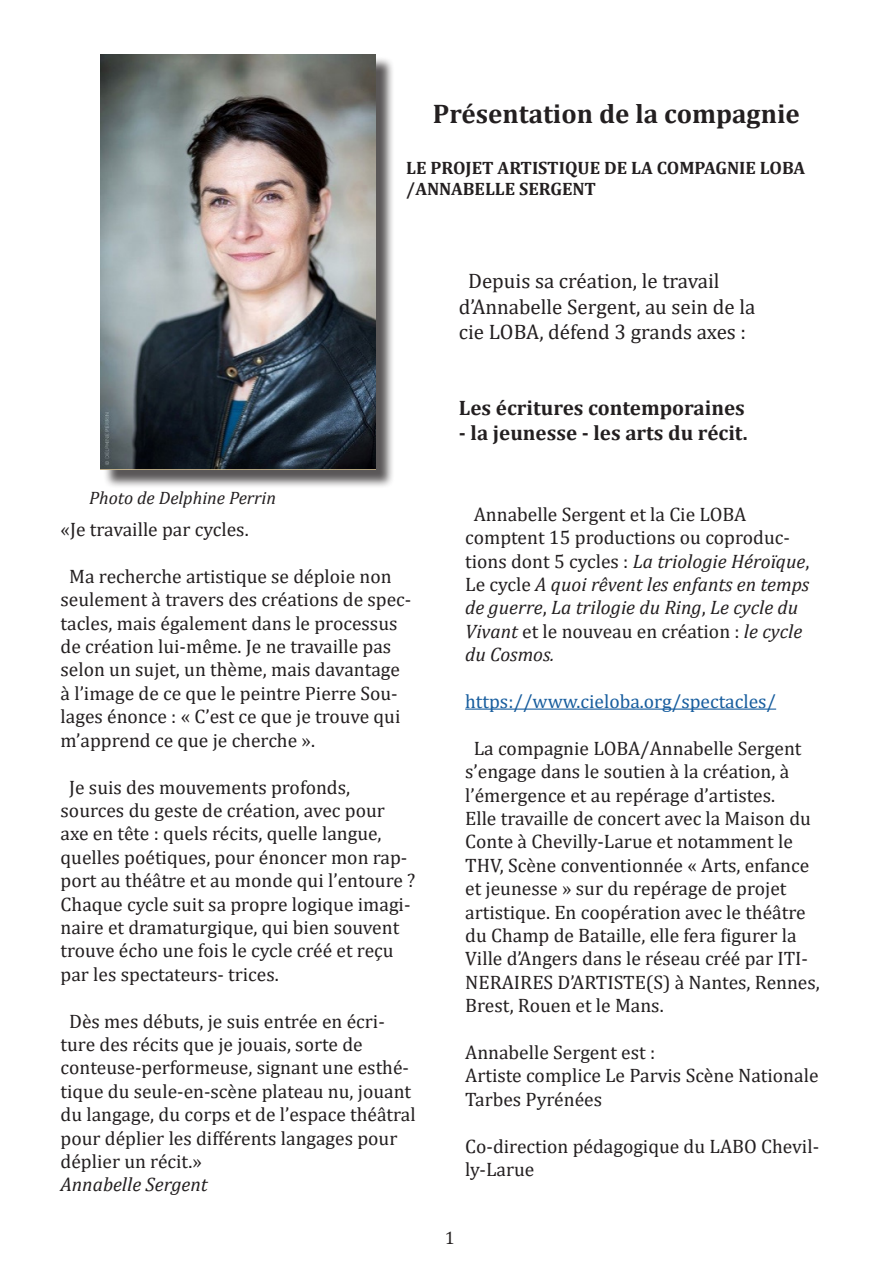
<style>
.page{position:relative;width:893px;height:1263px;background:#fff}
.page>*{position:absolute;margin:0;border:0;box-sizing:border-box;transform-origin:0 0}
.t1{font:700 27px "Cambria";color:#231f20}
.t2{font:21px/25.2px "Cambria";color:#231f20}
.t3{font:700 21px "Cambria";color:#231f20}
.t4{font:19.5px/23.4px "Cambria";color:#231f20}
.t5{font:19.5px "Cambria";color:#175d9e}
.t6{font:italic 19.5px "Cambria";color:#231f20}
.t7{font:700 18px/21.6px "Cambria";color:#231f20}
.t8{font:italic 18px "Cambria";color:#231f20}
.t9{font:18px "Cambria";color:#231f20}
.s1{font-style:italic}
</style>
<div class="page">
<div style="left:103px;top:56px;width:291px;height:432px;background:#231f20;opacity:.75"></div>
<img style="left:101px;top:54px;width:275px;height:416px">
<hr style="left:465px;top:708px;width:311px;height:2px;background:#175d9e">
<p class="t1" style="left:433px;top:95px;width:368px">Présentation de la compagnie</p>
<p class="t7" style="left:406px;top:156px;width:401px">LE PROJET ARTISTIQUE DE LA COMPAGNIE LOBA /ANNABELLE SERGENT</p>
<p class="t2" style="left:459px;top:269px;width:298px;text-indent:9px">Depuis sa création, le travail d’Annabelle Sergent, au sein de la cie LOBA, défend 3 grands axes :</p>
<p class="t8" style="left:89px;top:485px;width:188px">Photo de Delphine Perrin</p>
<p class="t4" style="left:61px;top:518px;width:190px">«Je travaille par cycles.</p>
<p class="t4" style="left:61px;top:564px;width:352px;text-indent:9px">Ma recherche artistique se déploie non seulement à travers des créations de spec&shy;tacles, mais également dans le processus de création lui-même. Je ne travaille pas selon un sujet, un thème, mais davantage à l’image de ce que le peintre Pierre Sou&shy;lages énonce : « C’est ce que je trouve qui m’apprend ce que je cherche ».</p>
<p class="t4" style="left:61px;top:775px;width:356px;text-indent:9px">Je suis des mouvements profonds, sources du geste de création, avec pour axe en tête : quels récits, quelle langue, quelles poétiques, pour énoncer mon rap&shy;port au théâtre et au monde qui l’entoure ?<br>Chaque cycle suit sa propre logique imagi&shy;naire et dramaturgique, qui bien souvent trouve écho une fois le cycle créé et reçu par les spectateurs- trices.</p>
<p class="t4" style="left:61px;top:1009px;width:357px;text-indent:9px">Dès mes débuts, je suis entrée en écri&shy;ture des récits que je jouais, sorte de conteuse-performeuse, signant une esthé&shy;tique du seule-en-scène plateau nu, jouant du langage, du corps et de l’espace théâtral pour déplier les différents langages pour déplier un récit.»</p>
<p class="t6" style="left:61px;top:1171px;width:149px">Annabelle Sergent</p>
<p class="t3" style="left:459px;top:392px;width:287px">Les écritures contemporaines</p>
<p class="t3" style="left:459px;top:418px;width:290px">- la jeunesse - les arts du récit.</p>
<p class="t4" style="left:465px;top:502px;width:346px;text-indent:9px">Annabelle Sergent et la Cie LOBA comptent 15 productions ou coproduc&shy;tions dont 5 cycles : <span class="s1">La triologie Héroïque</span>, Le cycle <span class="s1">A quoi rêvent les enfants en temps de guerre</span>, <span class="s1">La trilogie du Ring</span>, <span class="s1">Le cycle du Vivant</span> et le nouveau en création : <span class="s1">le cycle du Cosmos.</span></p>
<p class="t5" style="left:465px;top:690px;width:312px">https://www.cieloba.org/spectacles/</p>
<p class="t4" style="left:465px;top:736px;width:338px;text-indent:9px">La compagnie LOBA/Annabelle Sergent s’engage dans le soutien à la création, à l’émergence et au repérage d’artistes.</p>
<p class="t4" style="left:465px;top:806px;width:356px">Elle travaille de concert avec la Maison du Conte à Chevilly-Larue et notamment le THV, Scène conventionnée « Arts, enfance et jeunesse » sur du repérage de projet artistique. En coopération avec le théâtre du Champ de Bataille, elle fera figurer la Ville d’Angers dans le réseau créé par ITI-NERAIRES D’ARTISTE(S) à Nantes, Rennes, Brest, Rouen et le Mans.</p>
<p class="t4" style="left:465px;top:1040px;width:191px">Annabelle Sergent est :</p>
<p class="t4" style="left:465px;top:1064px;width:355px">Artiste complice Le Parvis Scène Nationale<br>Tarbes Pyrénées</p>
<p class="t4" style="left:465px;top:1134px;width:355px">Co-direction pédagogique du LABO Chevil&shy;ly-Larue</p>
<p class="t9" style="left:445px;top:1227px;width:11px">1</p>
</div>
